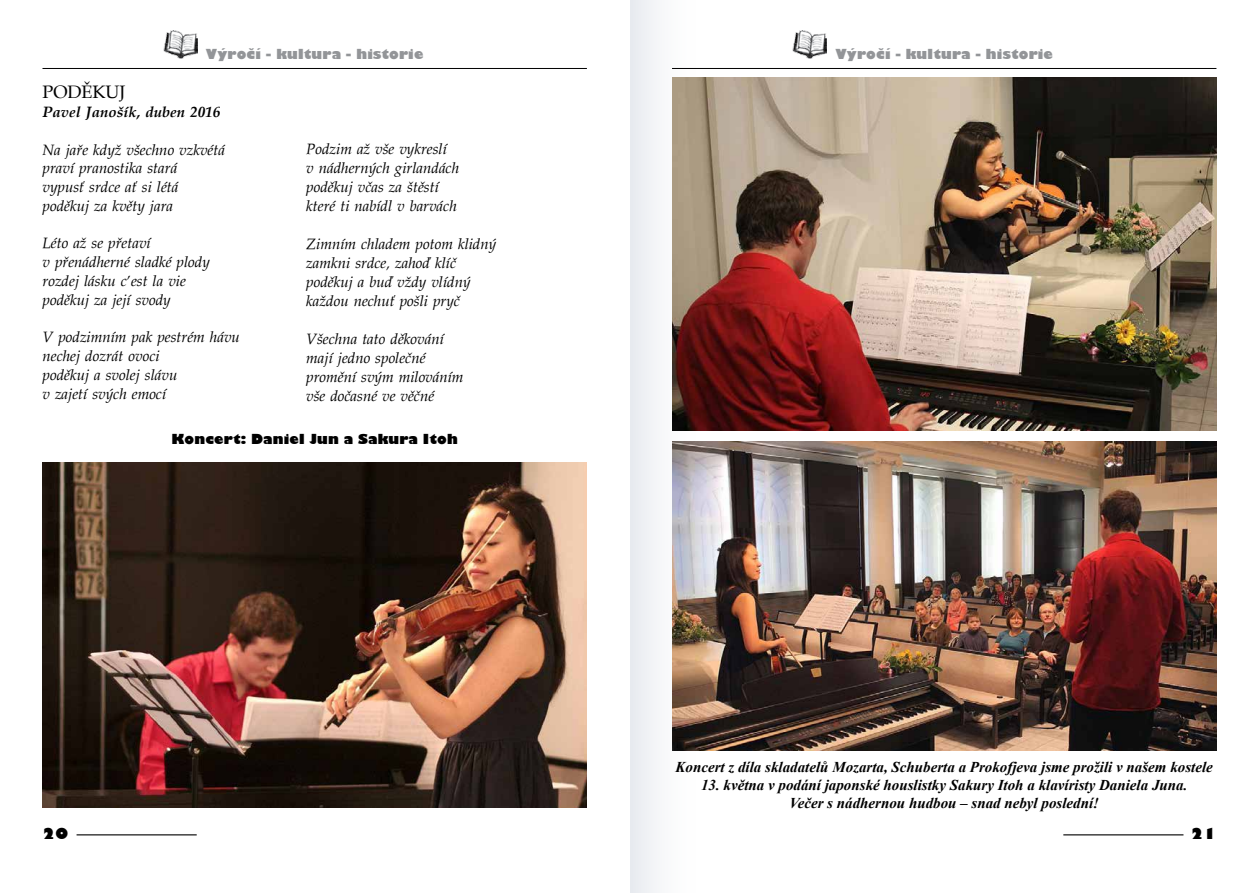
<style>
.page{position:relative;width:1259px;height:893px;background:#fff}
.page>*{position:absolute;margin:0;border:0;box-sizing:border-box;transform-origin:0 0}
.t1{font:18px "Palm Springs";color:#000}
.t2{font:italic 15px/18.8px "Palm Springs";color:#000}
.t3{font:italic 700 15px/18px "Times New Roman";color:#000;text-align:center}
.t4{font:italic 700 15px "Palm Springs";color:#000}
.t5{font:800 15px "Gilbert";color:#000}
.t6{font:800 13.5px "Gilbert";letter-spacing:.01em;color:#939598}
.t7{font:800 13.5px "Gilbert";letter-spacing:.01em;color:#000}
</style>
<div class="page">
<hr style="left:77px;top:834px;width:120px;height:1px;background:#000">
<hr style="left:1063px;top:834px;width:120px;height:1px;background:#000">
<div style="left:630px;top:0;width:67px;height:893px;background:#f3f5f7"></div>
<img style="left:792px;top:30px;width:34px;height:29px">
<hr style="left:672px;top:68px;width:544px;height:1px;background:#000">
<img style="left:672px;top:442px;width:544px;height:308px">
<img style="left:672px;top:78px;width:544px;height:353px">
<img style="left:163px;top:30px;width:34px;height:29px">
<hr style="left:42px;top:68px;width:545px;height:1px;background:#000">
<img style="left:42px;top:462px;width:545px;height:346px">
<p class="t6" style="left:206px;top:46px;width:219px">Výročí - kultura - historie</p>
<p class="t1" style="left:43px;top:81px;width:84px">PODĚKUJ</p>
<p class="t4" style="left:43px;top:103px;width:179px">Pavel Janošík, duben 2016</p>
<p class="t2" style="left:43px;top:141px;width:184px">Na jaře když všechno vzkvétá praví pranostika stará<br>vypusť srdce ať si létá poděkuj za květy jara</p>
<p class="t2" style="left:43px;top:234px;width:169px">Léto až se přetaví<br>v přenádherné sladké plody rozdej lásku c’est la vie poděkuj za její svody</p>
<p class="t2" style="left:43px;top:328px;width:199px">V podzimním pak pestrém hávu nechej dozrát ovoci<br>poděkuj a svolej slávu<br>v zajetí svých emocí</p>
<p class="t2" style="left:306px;top:140px;width:154px">Podzim až vše vykreslí<br>v nádherných girlandách poděkuj včas za štěstí které ti nabídl v barvách</p>
<p class="t2" style="left:306px;top:235px;width:192px">Zimním chladem potom klidný zamkni srdce, zahoď klíč poděkuj a buď vždy vlídný každou nechuť pošli pryč</p>
<p class="t2" style="left:306px;top:330px;width:159px">Všechna tato děkování mají jedno společné promění svým milováním vše dočasné ve věčné</p>
<p class="t7" style="left:172px;top:431px;width:288px">Koncert: Daniel Jun a Sakura Itoh</p>
<p class="t6" style="left:835px;top:46px;width:219px">Výročí - kultura - historie</p>
<p class="t3" style="left:675px;top:757px;width:539px">Koncert z díla skladatelů Mozarta, Schuberta a Prokofjeva jsme prožili v našem kostele</p>
<p class="t3" style="left:701px;top:775px;width:488px">13. května v podání japonské houslistky Sakury Itoh a klavíristy Daniela Juna.<br>Večer s nádhernou hudbou – snad nebyl poslední!</p>
<p class="t5" style="left:43px;top:824px;width:27px">20</p>
<p class="t5" style="left:1190px;top:824px;width:27px">21</p>
</div>
